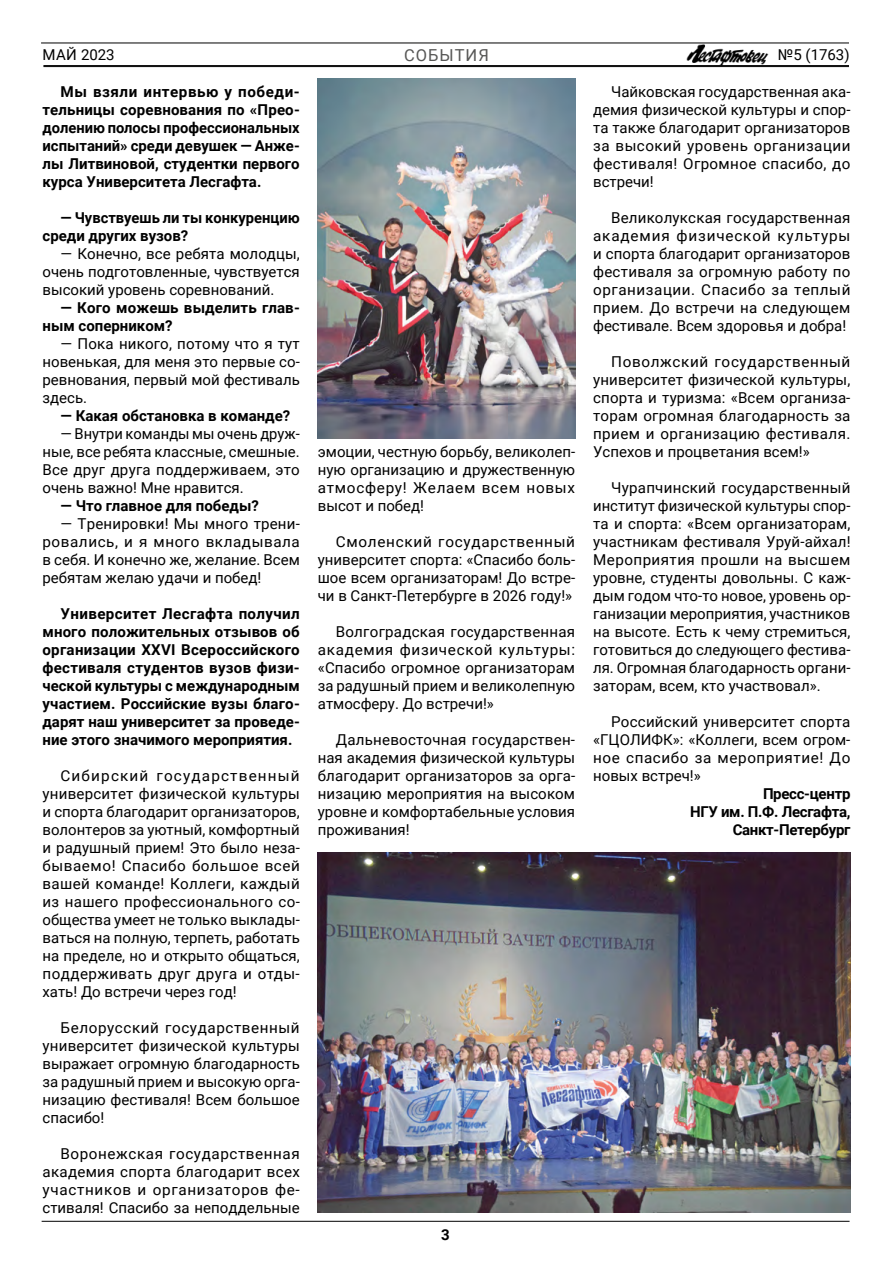
<style>
.page{position:relative;width:893px;height:1263px;background:#fff}
.page>*{position:absolute;margin:0;border:0;box-sizing:border-box;transform-origin:0 0}
.t1{font:16.5px "Roboto";letter-spacing:.06em;color:#575756}
.t2{font:15px/18px "Roboto";color:#000;text-align:justify}
.t3{font:700 15px/18px "Roboto";color:#000;text-align:justify}
.t4{font:700 15px/18px "Roboto";letter-spacing:-.02em;color:#000;text-align:right}
</style>
<div class="page">
<hr style="left:43px;top:65px;width:806px;height:1px;background:#000">
<hr style="left:43px;top:66px;width:806px;height:1px;background:#000">
<hr style="left:41px;top:43px;width:808px;height:1px;background:#000">
<img style="left:687px;top:44px;width:81px;height:21px">
<hr style="left:42px;top:1221px;width:807px;height:1px;background:#000">
<img style="left:318px;top:853px;width:532px;height:360px">
<img style="left:318px;top:79px;width:257px;height:360px">
<p class="t2" style="left:42px;top:45px;width:74px">МАЙ 2023</p>
<p class="t2" style="left:778px;top:45px;width:73px">№5 (1763)</p>
<p class="t1" style="left:404px;top:43px;width:86px">СОБЫТИЯ</p>
<p class="t3" style="left:43px;top:82px;width:259px;text-indent:18px">Мы взяли интервью у победи&shy;тельницы соревнования по «Прео&shy;долению полосы профессиональных испытаний» среди девушек — Анже&shy;лы Литвиновой, студентки первого курса Университета Лесгафта.</p>
<p class="t3" style="left:43px;top:208px;width:259px;text-indent:18px">— Чувствуешь ли ты конкуренцию среди других вузов?</p>
<p class="t2" style="left:43px;top:244px;width:259px;text-indent:18px">— Конечно, все ребята молодцы, очень подготовленные, чувствуется высокий уровень соревнований.</p>
<p class="t3" style="left:43px;top:298px;width:259px;text-indent:18px">— Кого можешь выделить глав&shy;ным соперником?</p>
<p class="t2" style="left:43px;top:334px;width:259px;text-indent:18px">— Пока никого, потому что я тут новенькая, для меня это первые со&shy;ревнования, первый мой фестиваль здесь.</p>
<p class="t3" style="left:61px;top:406px;width:231px">— Какая обстановка в команде?</p>
<p class="t2" style="left:43px;top:424px;width:259px;text-indent:18px">— Внутри команды мы очень друж&shy;ные, все ребята классные, смешные.<br>Все друг друга поддерживаем, это очень важно! Мне нравится.</p>
<p class="t3" style="left:61px;top:496px;width:200px">— Что главное для победы?</p>
<p class="t2" style="left:43px;top:514px;width:259px;text-indent:18px">— Тренировки! Мы много трени&shy;ровались, и я много вкладывала в себя. И конечно же, желание. Всем ребятам желаю удачи и побед!</p>
<p class="t3" style="left:43px;top:604px;width:259px;text-indent:18px">Университет Лесгафта получил много положительных отзывов об организации ХXVI Всероссийского фестиваля студентов вузов физи&shy;ческой культуры с международным участием. Российские вузы благо&shy;дарят наш университет за проведе&shy;ние этого значимого мероприятия.</p>
<p class="t2" style="left:43px;top:766px;width:259px;text-indent:18px">Сибирский государственный университет физической культуры и спорта благодарит организаторов, волонтеров за уютный, комфортный и радушный прием! Это было неза&shy;бываемо! Спасибо большое всей вашей команде! Коллеги, каждый из нашего профессионального со&shy;общества умеет не только выклады&shy;ваться на полную, терпеть, работать на пределе, но и открыто общаться, поддерживать друг друга и отды&shy;хать! До встречи через год!</p>
<p class="t2" style="left:43px;top:1018px;width:259px;text-indent:18px">Белорусский государственный университет физической культуры выражает огромную благодарность за радушный прием и высокую орга&shy;низацию фестиваля! Всем большое спасибо!</p>
<p class="t2" style="left:43px;top:1144px;width:259px;text-indent:18px">Воронежская государственная академия спорта благодарит всех участников и организаторов фе&shy;стиваля! Спасибо за неподдельные</p>
<p class="t2" style="left:318px;top:442px;width:259px">эмоции, честную борьбу, великолеп&shy;ную организацию и дружественную атмосферу! Желаем всем новых высот и побед!</p>
<p class="t2" style="left:318px;top:532px;width:259px;text-indent:18px">Смоленский государственный университет спорта: «Спасибо боль&shy;шое всем организаторам! До встре&shy;чи в Санкт-Петербурге в 2026 году!»</p>
<p class="t2" style="left:318px;top:622px;width:259px;text-indent:18px">Волгоградская государственная академия физической культуры: «Спасибо огромное организаторам за радушный прием и великолепную атмосферу. До встречи!»</p>
<p class="t2" style="left:318px;top:730px;width:259px;text-indent:18px">Дальневосточная государствен&shy;ная академия физической культуры благодарит организаторов за орга&shy;низацию мероприятия на высоком уровне и комфортабельные условия проживания!</p>
<p class="t3" style="left:441px;top:1225px;width:10px">3</p>
<p class="t2" style="left:593px;top:82px;width:259px;text-indent:18px">Чайковская государственная ака&shy;демия физической культуры и спор&shy;та также благодарит организаторов за высокий уровень организации фестиваля! Огромное спасибо, до встречи!</p>
<p class="t2" style="left:593px;top:208px;width:259px;text-indent:18px">Великолукская государственная академия физической культуры и спорта благодарит организаторов фестиваля за огромную работу по организации. Спасибо за теплый прием. До встречи на следующем фестивале. Всем здоровья и добра!</p>
<p class="t2" style="left:593px;top:352px;width:259px;text-indent:18px">Поволжский государственный университет физической культуры, спорта и туризма: «Всем организа&shy;торам огромная благодарность за прием и организацию фестиваля.<br>Успехов и процветания всем!»</p>
<p class="t2" style="left:593px;top:478px;width:259px;text-indent:18px">Чурапчинский государственный институт физической культуры спор&shy;та и спорта: «Всем организаторам, участникам фестиваля Уруй-айхал!<br>Мероприятия прошли на высшем уровне, студенты довольны. С каж&shy;дым годом что-то новое, уровень ор&shy;ганизации мероприятия, участников на высоте. Есть к чему стремиться, готовиться до следующего фестива&shy;ля. Огромная благодарность органи&shy;заторам, всем, кто участвовал».</p>
<p class="t2" style="left:593px;top:712px;width:259px;text-indent:18px">Российский университет спорта «ГЦОЛИФК»: «Коллеги, всем огром&shy;ное спасибо за мероприятие! До новых встреч!»</p>
<p class="t4" style="left:690px;top:784px;width:162px">Пресс-центр<br>НГУ им. П.Ф. Лесгафта,<br>Санкт-Петербург</p>
</div>
